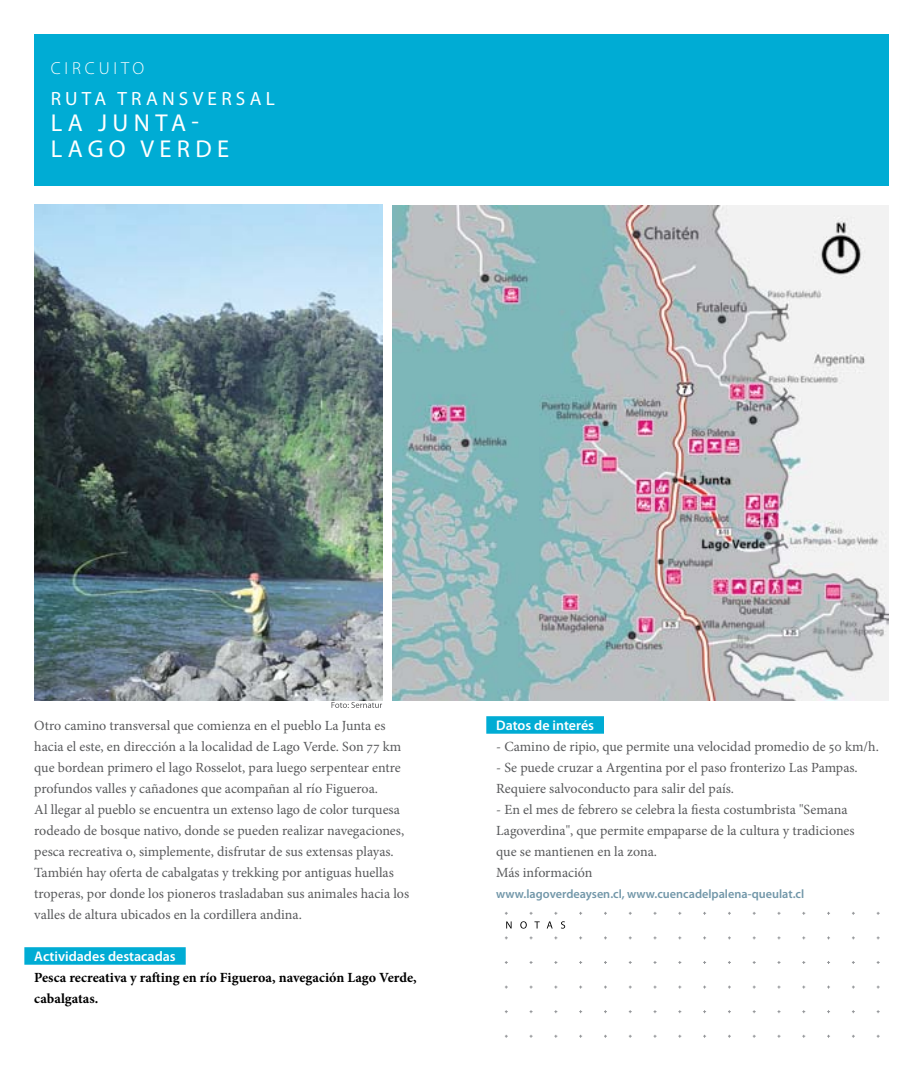
<style>
.page{position:relative;width:923px;height:1071px;background:#fff}
.page>*{position:absolute;margin:0;border:0;box-sizing:border-box;transform-origin:0 0}
.t1{font:24.5px/26.2px "Myriad Pro";letter-spacing:.22em;color:#fff}
.t2{font:19.25px "Myriad Pro";letter-spacing:.22em;color:#fff}
.t3{font:300 17.5px "Myriad Pro";letter-spacing:.22em;color:#fff}
.t4{font:14px/21px "Minion Pro";color:#58595b}
.t5{font:700 14px/21px "Minion Pro";color:#000}
.t6{font:600 14px "Myriad Pro";color:#fff}
.t7{font:600 12.25px "Myriad Pro";color:#7297a9}
</style>
<div class="page">
<div style="left:35px;top:35px;width:854px;height:151px;background:#00acd4"></div>
<img style="left:35px;top:205px;width:347px;height:496px">
<img style="left:393px;top:205px;width:495px;height:496px">
<div style="left:24px;top:947px;width:162px;height:18px;background:#00acd4"></div>
<div style="left:486px;top:716px;width:118px;height:18px;background:#00acd4"></div>
<svg style="left:506px;top:921px;width:59px;height:8px"></svg>
<svg style="left:331px;top:702px;width:51px;height:6px"></svg>
<p class="t3" style="left:51px;top:57px;width:95px">CIRCU ITO</p>
<h2 class="t2" style="left:51px;top:87px;width:15px">RUTA</h2>
<h2 class="t2" style="left:117px;top:87px;width:15px">TRA</h2>
<h2 class="t2" style="left:162px;top:87px;width:101px">NSVER SAL</h2>
<h1 class="t1" style="left:51px;top:110px;width:16px">LA</h1>
<h1 class="t1" style="left:51px;top:110px;width:177px;text-indent:47px">JUNTA -<br>LA GO VER DE</h1>
<p class="t4" style="left:34px;top:715px;width:376px">Otro camino transversal que comienza en el pueblo La Junta es hacia el este, en dirección a la localidad de Lago Verde. Son 77 km que bordean primero el lago Rosselot, para luego serpentear entre profundos valles y cañadones que acompañan al río Figueroa.<br>Al llegar al pueblo se encuentra un extenso lago de color turquesa rodeado de bosque nativo, donde se pueden realizar navegaciones, pesca recreativa o, simplemente, disfrutar de sus extensas playas.<br>También hay oferta de cabalgatas y trekking por antiguas huellas troperas, por donde los pioneros trasladaban sus animales hacia los valles de altura ubicados en la cordillera andina.</p>
<p class="t6" style="left:34px;top:947px;width:143px">Actividades destacadas</p>
<p class="t5" style="left:34px;top:967px;width:384px">Pesca recreativa y rafting en río Figueroa, navegación Lago Verde, cabalgatas.</p>
<p class="t6" style="left:496px;top:716px;width:99px">Datos de interés</p>
<p class="t4" style="left:496px;top:736px;width:384px">- Camino de ripio, que permite una velocidad promedio de 50 km/h.</p>
<p class="t4" style="left:496px;top:757px;width:363px">- Se puede cruzar a Argentina por el paso fronterizo Las Pampas.<br>Requiere salvoconducto para salir del país.</p>
<p class="t4" style="left:496px;top:799px;width:360px">- En el mes de febrero se celebra la fiesta costumbrista "Semana Lagoverdina", que permite empaparse de la cultura y tradiciones que se mantienen en la zona.<br>Más información</p>
<p class="t7" style="left:496px;top:886px;width:309px">www.lagoverdeaysen.cl, www.cuencadelpalena-queulat.cl</p>
</div>
